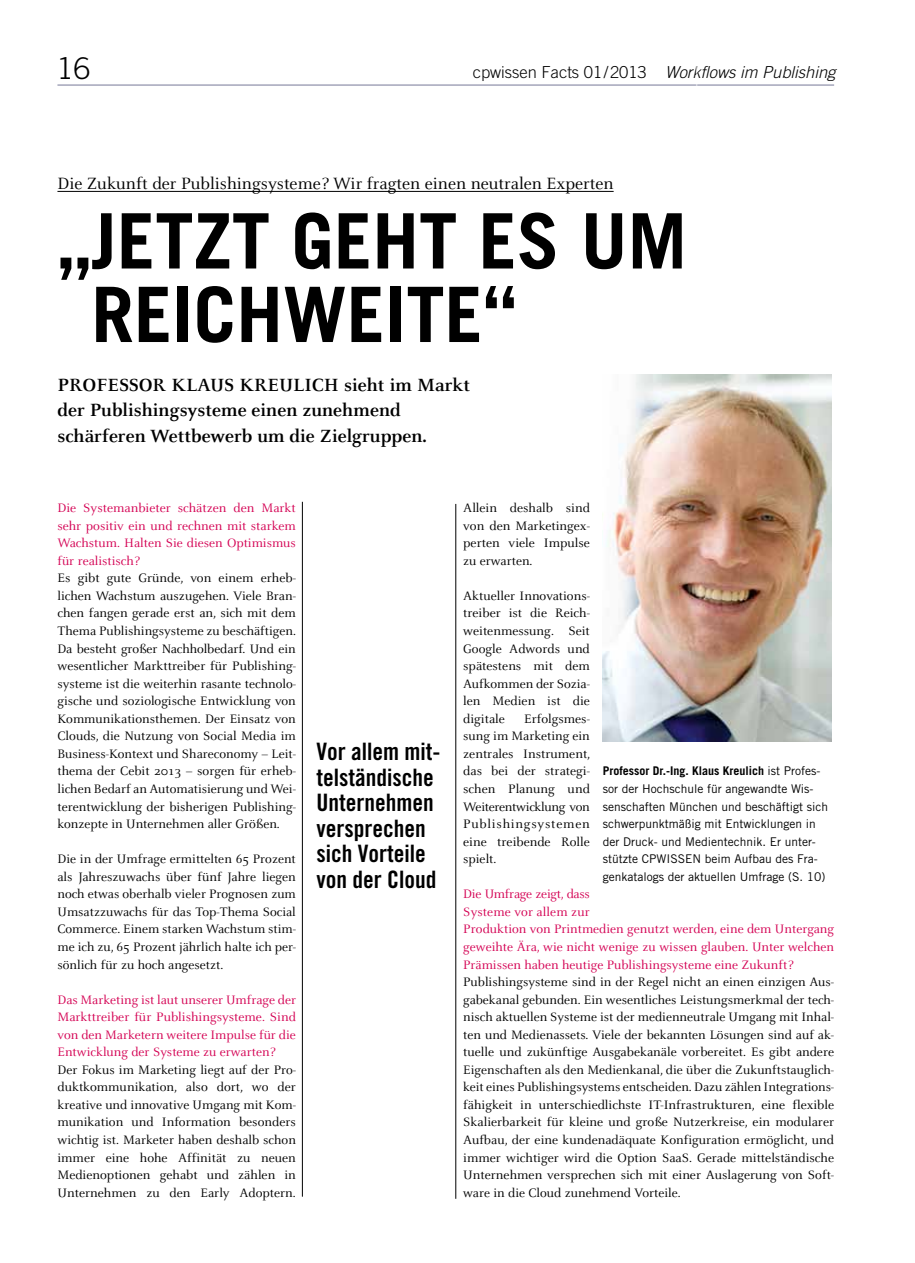
<style>
.page{position:relative;width:915px;height:1263px;background:#fff}
.page>*{position:absolute;margin:0;border:0;box-sizing:border-box;transform-origin:0 0}
.t1{font:700 76.5px/73.5px "Trade Gothic";color:#000}
.t2{font:300 30px "Trade Gothic";color:#000}
.t3{font:24px/25.5px "Trade Gothic Bold Cond Twenty";color:#000}
.t4{font:700 19.5px/25.5px "Celeste";color:#000}
.t5{font:18px "Celeste";color:#000}
.t6{font:italic 300 16.5px "Trade Gothic";color:#000}
.t7{font:13.5px/17.5px "Celeste";color:#000;text-align:justify}
.t8{font:13.5px/17.5px "Celeste";color:#d40053;text-align:justify}
.t9{font:12px/17.5px "Trade Gothic";color:#000}
.s1{font-style:normal}
.s2{font-weight:700}
</style>
<div class="page">
<hr style="left:57px;top:85px;width:776px;height:1px;background:#767897">
<hr style="left:695px;top:0;width:2px;height:1263px;background:#fff">
<hr style="left:57px;top:191px;width:556px;height:1px;background:#000">
<img style="left:602px;top:375px;width:229px;height:367px">
<hr style="left:302px;top:502px;width:1px;height:695px;background:#000">
<hr style="left:455px;top:504px;width:1px;height:695px;background:#000">
<h2 class="t2" style="left:57px;top:50px;width:35px">16</h2>
<p class="t6" style="left:472px;top:63px;width:364px"><span class="s1">cpwissen Facts 01/2013</span> Workflows im Publishing</p>
<h3 class="t5" style="left:57px;top:174px;width:557px">Die Zukunft der Publishingsysteme? Wir fragten einen neutralen Experten</h3>
<h1 class="t1" style="left:91px;top:203px;width:597px;text-indent:-34px">„jetzt geht es um<br>Reichweite“</h1>
<h3 class="t4" style="left:57px;top:372px;width:414px;text-indent:81px">or Klaus Kreulich sieht im Markt der Publishingsysteme einen zunehmend schärferen Wettbewerb um die Zielgruppen.</h3>
<h3 class="t4" style="left:57px;top:372px;width:51px">Profess</h3>
<p class="t8" style="left:57px;top:499px;width:240px">Die Systemanbieter schätzen den Markt sehr positiv ein und rechnen mit starkem Wachstum. Halten Sie diesen Optimismus für realistisch?</p>
<p class="t7" style="left:57px;top:570px;width:240px">Es gibt gute Gründe, von einem erheb&shy;lichen Wachstum auszugehen. Viele Bran&shy;chen fangen gerade erst an, sich mit dem Thema Publishingsysteme zu beschäftigen.<br>Da besteht großer Nachholbedarf. Und ein wesentlicher Markttreiber für Publishing&shy;systeme ist die weiterhin rasante technolo&shy;gische und soziologische Entwicklung von Kommunikationsthemen. Der Einsatz von Clouds, die Nutzung von Social Media im Business-Kontext und Shareconomy – Leit&shy;thema der Cebit 2013 – sorgen für erheb&shy;lichen Bedarf an Automatisierung und Wei&shy;terentwicklung der bisherigen Publishing&shy;konzepte in Unternehmen aller Größen.</p>
<p class="t7" style="left:57px;top:850px;width:240px">Die in der Umfrage ermittelten 65 Prozent als Jahreszuwachs über fünf Jahre liegen noch etwas oberhalb vieler Prognosen zum Umsatzzuwachs für das Top-Thema Social Commerce. Einem starken Wachstum stim&shy;me ich zu, 65 Prozent jährlich halte ich per&shy;sönlich für zu hoch angesetzt.</p>
<p class="t8" style="left:57px;top:991px;width:240px">Das Marketing ist laut unserer Umfrage der Markttreiber für Publishingsysteme. Sind von den Marketern weitere Impulse für die Entwicklung der Systeme zu erwarten?</p>
<p class="t7" style="left:57px;top:1061px;width:240px">Der Fokus im Marketing liegt auf der Pro&shy;duktkommunikation, also dort, wo der kreative und innovative Umgang mit Kom&shy;munikation und Information besonders wichtig ist. Marketer haben deshalb schon immer eine hohe Affinität zu neuen Medienoptionen gehabt und zählen in Unternehmen zu den Early Adoptern.</p>
<h3 class="t3" style="left:316px;top:739px;width:125px">Vor allem mit&shy;telständische<br>Unternehmen versprechen sich Vorteile von der Cloud</h3>
<p class="t7" style="left:463px;top:499px;width:128px">Allein deshalb sind von den Marketingex&shy;perten viele Impulse zu erwarten.</p>
<p class="t7" style="left:463px;top:587px;width:128px">Aktueller Innovations&shy;treiber ist die Reich&shy;weitenmessung. Seit Google Adwords und spätestens mit dem Aufkommen der Sozia&shy;len Medien ist die digitale</p>
<p class="t7" style="left:463px;top:710px;width:128px;text-indent:61px">Erfolgsmes&shy;sung im Marketing ein zentrales Instrument, das bei der strategi&shy;schen Planung und Weiterentwicklung von Publishingsystemen eine treibende Rolle spielt.</p>
<p class="t8" style="left:463px;top:886px;width:372px;text-align:left">Die Umfrage zeigt, dass<br>Systeme vor allem zur<br>Produktion von Printmedien genutzt werden, eine dem Untergang geweihte Ära, wie nicht wenige zu wissen glauben. Unter welchen Prämissen haben heutige Publishingsysteme eine Zukunft?</p>
<p class="t7" style="left:463px;top:973px;width:372px">Publishingsysteme sind in der Regel nicht an einen einzigen Aus&shy;gabekanal gebunden. Ein wesentliches Leistungsmerkmal der tech&shy;nisch aktuellen Systeme ist der medienneutrale Umgang mit Inhal&shy;ten und Medienassets. Viele der bekannten Lösungen sind auf ak&shy;tuelle und zukünftige Ausgabekanäle vorbereitet. Es gibt andere Eigenschaften als den Medienkanal, die über die Zukunftstauglich&shy;keit eines Publishingsystems entscheiden. Dazu zählen Integrations&shy;fähigkeit in unterschiedlichste IT-Infrastrukturen, eine flexible Skalierbarkeit für kleine und große Nutzerkreise, ein modularer Aufbau, der eine kundenadäquate Konfiguration ermöglicht, und immer wichtiger wird die Option SaaS. Gerade mittelständische Unternehmen versprechen sich mit einer Auslagerung von Soft&shy;ware in die Cloud zunehmend Vorteile.</p>
<p class="t9" style="left:602px;top:762px;width:227px"><span class="s2">Professor Dr.-Ing. Klaus Kreulich</span> ist Profes&shy;sor der Hochschule für angewandte Wis&shy;senschaften München und beschäftigt sich schwerpunktmäßig mit Entwicklungen in der Druck- und Medientechnik. Er unter&shy;stützte CPWISSEN beim Aufbau des Fra&shy;genkatalogs der aktuellen Umfrage (S. 10)</p>
</div>
